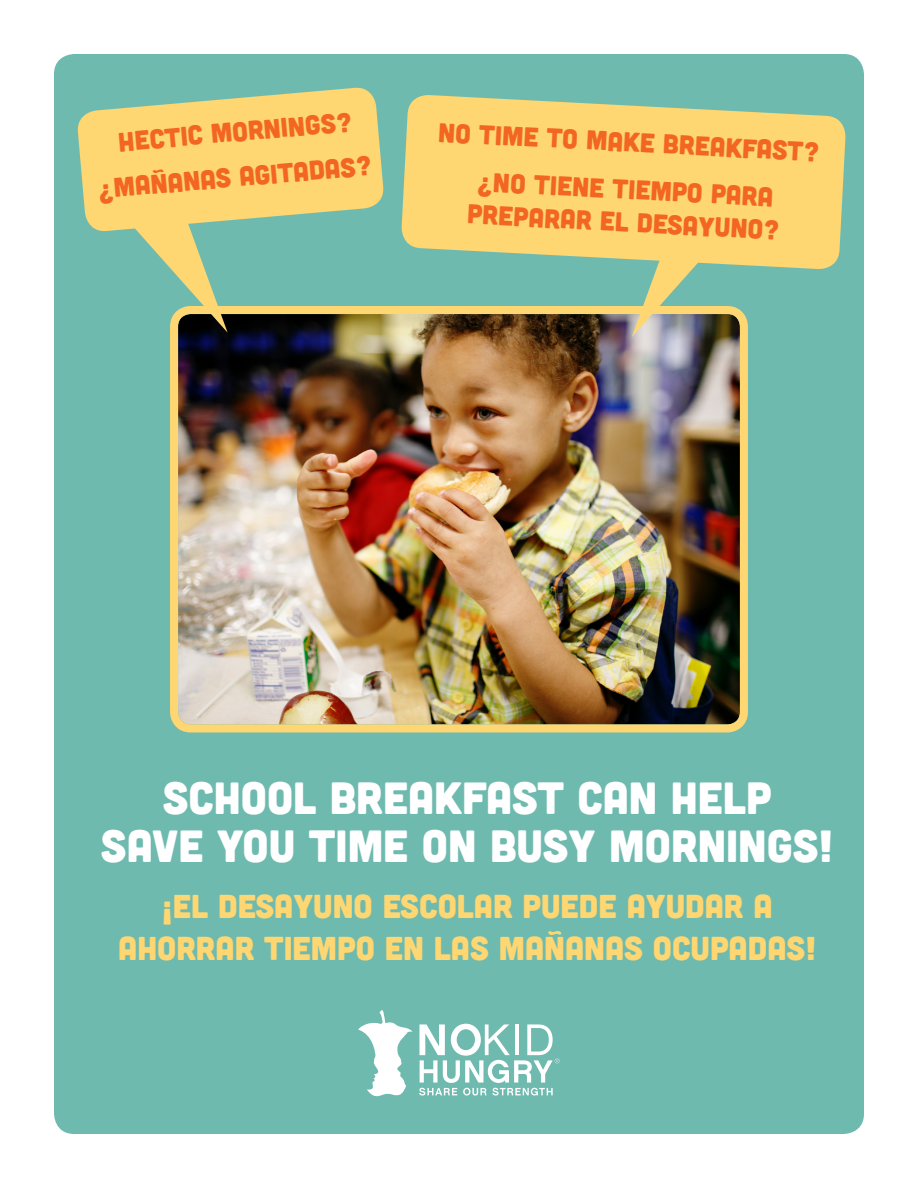
<style>
.page{position:relative;width:918px;height:1188px;background:#fff}
.page>*{position:absolute;margin:0;border:0;box-sizing:border-box;transform-origin:0 0}
.t1{font:45px/48px "Cubano";color:#fff;text-align:center}
.t2{font:33px/42px "Cubano";color:#fed672;text-align:center}
.t3{font:27px/33px "Cubano";color:#f36621}
</style>
<div class="page">
<div style="left:54px;top:54px;width:810px;height:1080px;background:#6fbaaf;border-radius:20px"></div>
<img style="left:179px;top:315px;width:560px;height:408px">
<div style="left:170px;top:306px;width:578px;height:426px;border:8px solid #fed672;border-radius:17px"></div>
<svg style="left:139px;top:233px;width:89px;height:100px"></svg>
<svg style="left:632px;top:270px;width:73px;height:67px"></svg>
<svg style="left:77px;top:87px;width:307px;height:146px;fill:#fed672"></svg>
<svg style="left:401px;top:95px;width:445px;height:175px;background:#ead27a"></svg>
<svg style="left:358px;top:1010px;width:55px;height:86px"></svg>
<svg style="left:419px;top:1024px;width:141px;height:72px"></svg>
<p class="t3" style="left:117px;top:124px;width:236px;rotate:-5deg">HECTIC MORNINGS?</p>
<p class="t3" style="left:439px;top:114px;width:383px;rotate:3deg">NO TIME TO MAKE BREAKFAST?</p>
<p class="t3" style="left:96px;top:171px;width:277px;rotate:-5deg">¿MAÑANAS AGITADAS?</p>
<p class="t3" style="left:470px;top:163px;width:314px;rotate:3deg">¿NO TIENE TIEMPO PARA<br>PREPARAR EL DESAYUNO?</p>
<p class="t1" style="left:101px;top:771px;width:734px">SCHOOL BREAKFAST CAN HELP<br>SAVE YOU TIME ON BUSY MORNINGS!</p>
<p class="t2" style="left:118px;top:883px;width:700px">¡EL DESAYUNO ESCOLAR PUEDE AYUDAR A<br>AHORRAR TIEMPO EN LAS MAÑANAS OCUPADAS!</p>
</div>
